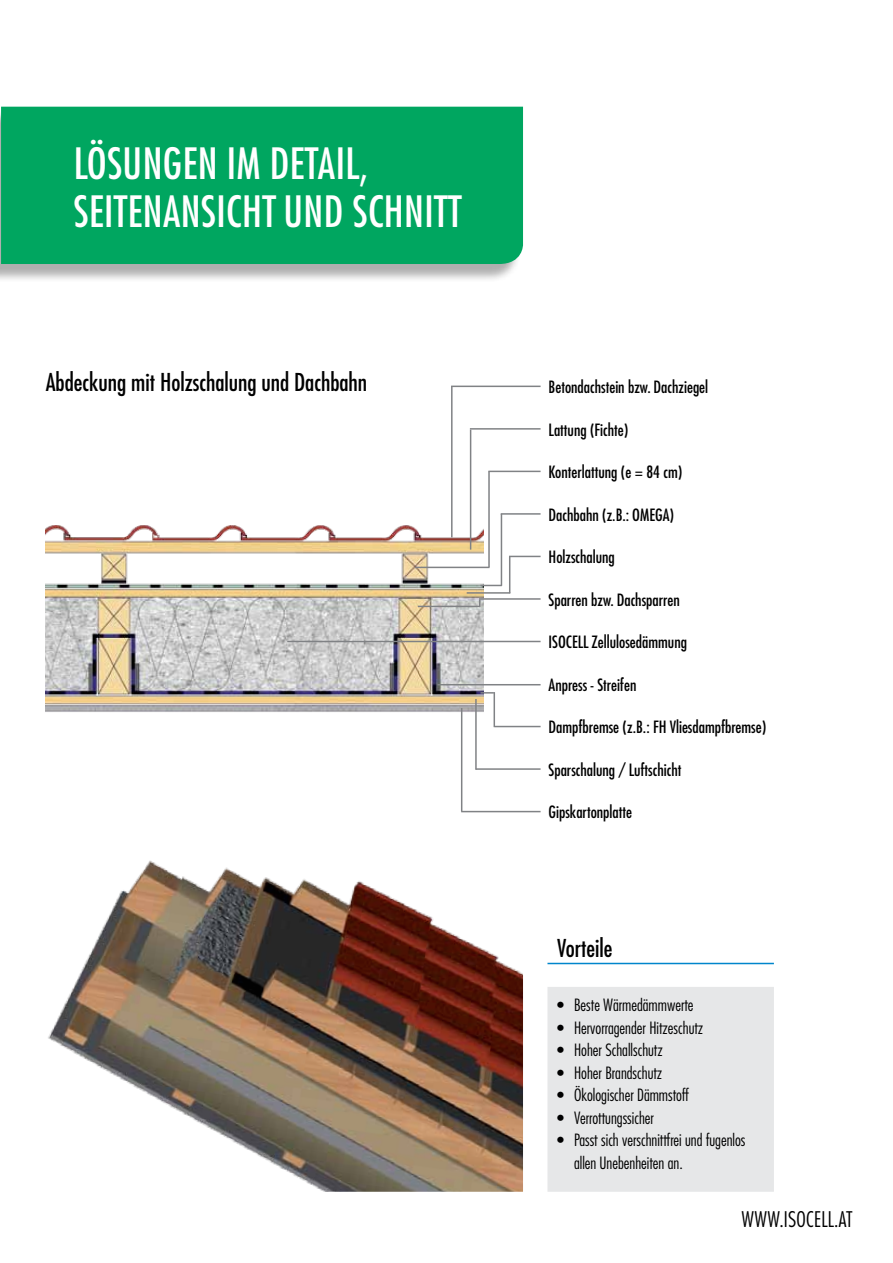
<style>
.page{position:relative;width:893px;height:1263px;background:#fff}
.page>*{position:absolute;margin:0;border:0;box-sizing:border-box;transform-origin:0 0}
.t1{font:500 condensed 42px "Futura LT Pro";letter-spacing:.01em;color:#fff}
.t2{font:500 condensed 24px "Futura LT Pro";color:#000}
.t3{font:300 condensed 21px "Futura LT Pro";letter-spacing:.01em;color:#000}
.t4{font:500 condensed 16.5px "Futura LT Pro";color:#000}
.t5{font:300 condensed 16.5px/22.5px "Futura LT Pro";color:#000}
.s1{color:#fff}
</style>
<div class="page">
<div style="left:547px;top:987px;width:227px;height:205px;background:#e6e7e8"></div>
<img style="left:46px;top:525px;width:438px;height:188px">
<hr style="left:451px;top:386px;width:2px;height:151px;background:#808285">
<hr style="left:451px;top:386px;width:90px;height:1px;background:#808285">
<hr style="left:470px;top:430px;width:1px;height:120px;background:#808285">
<hr style="left:470px;top:428px;width:71px;height:2px;background:#808285">
<hr style="left:415px;top:567px;width:75px;height:1px;background:#808285">
<hr style="left:488px;top:471px;width:2px;height:96px;background:#808285">
<hr style="left:488px;top:471px;width:53px;height:1px;background:#808285">
<svg style="left:480px;top:585px;width:21px;height:1px"></svg>
<hr style="left:501px;top:514px;width:1px;height:72px;background:#808285">
<hr style="left:501px;top:513px;width:40px;height:2px;background:#808285">
<hr style="left:467px;top:592px;width:43px;height:2px;background:#808285">
<hr style="left:509px;top:556px;width:1px;height:37px;background:#808285">
<hr style="left:509px;top:556px;width:32px;height:1px;background:#808285">
<hr style="left:479px;top:598px;width:62px;height:2px;background:#808285">
<hr style="left:287px;top:641px;width:254px;height:1px;background:#808285">
<svg style="left:480px;top:692px;width:14px;height:2px"></svg>
<hr style="left:494px;top:692px;width:1px;height:35px;background:#808285">
<hr style="left:495px;top:726px;width:46px;height:1px;background:#808285">
<hr style="left:475px;top:699px;width:2px;height:71px;background:#808285">
<hr style="left:476px;top:768px;width:65px;height:2px;background:#808285">
<hr style="left:461px;top:708px;width:1px;height:103px;background:#808285">
<hr style="left:461px;top:811px;width:80px;height:1px;background:#808285">
<img style="left:48px;top:860px;width:475px;height:332px">
<hr style="left:437px;top:684px;width:104px;height:1px;background:#808285">
<hr style="left:418px;top:606px;width:62px;height:1px;background:#808285">
<div style="left:0;top:109px;width:521px;height:174px;background:#000;opacity:.32"></div>
<div style="left:1px;top:107px;width:522px;height:157px;background:#00a660"></div>
<hr style="left:547px;top:963px;width:227px;height:1px;background:#0086cc">
<h1 class="t1" style="left:74px;top:134px;width:33px">Lösungen</h1>
<h1 class="t1" style="left:227px;top:134px;width:143px">imdetail,</h1>
<h1 class="t1" style="left:74px;top:182px;width:72px">Seitenansich</h1>
<h1 class="t1" style="left:262px;top:182px;width:107px">t und schni</h1>
<h1 class="t1" style="left:434px;top:182px;width:29px">tt</h1>
<h2 class="t2" style="left:46px;top:365px;width:323px">Abdeckung mit Holzschalung und Dachbahn</h2>
<p class="t4" style="left:549px;top:376px;width:161px">Betondachstein bzw. Dachziegel</p>
<p class="t4" style="left:549px;top:418px;width:81px">Lattung (Fichte)</p>
<p class="t4" style="left:549px;top:461px;width:135px">Konterlattung (e = 84 cm)</p>
<p class="t4" style="left:549px;top:503px;width:127px">Dachbahn (z.B.: OMEGA)</p>
<p class="t4" style="left:549px;top:546px;width:68px">Holzschalung</p>
<p class="t4" style="left:549px;top:588px;width:133px">Sparren bzw. Dachsparren</p>
<p class="t4" style="left:549px;top:631px;width:140px">ISOCELL Zellulosedämmung</p>
<p class="t4" style="left:549px;top:673px;width:89px">Anpress - Streifen</p>
<p class="t4" style="left:549px;top:716px;width:219px">Dampfbremse (z.B.: FH Vliesdampfbremse)</p>
<p class="t4" style="left:549px;top:758px;width:134px">Sparschalung / Luftschicht</p>
<p class="t4" style="left:549px;top:801px;width:85px">Gipskartonplatte</p>
<h2 class="t2" style="left:557px;top:932px;width:57px">Vorteile</h2>
<p class="t5" style="left:557px;top:993px;width:138px">• Beste Wärmedämmwerte</p>
<p class="t5" style="left:557px;top:1016px;width:148px">• Hervorragender Hitzeschutz</p>
<p class="t5" style="left:557px;top:1038px;width:107px">• Hoher Schallschutz</p>
<p class="t5" style="left:557px;top:1061px;width:107px">• Hoher Brandschutz</p>
<p class="t5" style="left:557px;top:1083px;width:133px">• Ökologischer Dämmstoff</p>
<p class="t5" style="left:557px;top:1106px;width:98px">• Verrottungssicher</p>
<p class="t5" style="left:574px;top:1129px;width:173px;text-indent:-17px">• Passt sich verschnittfrei und fugenlos allen Unebenheiten an.</p>
<p class="t3" style="left:742px;top:1206px;width:119px">WWW.ISOCELL.AT<span class="s1">T</span></p>
</div>
